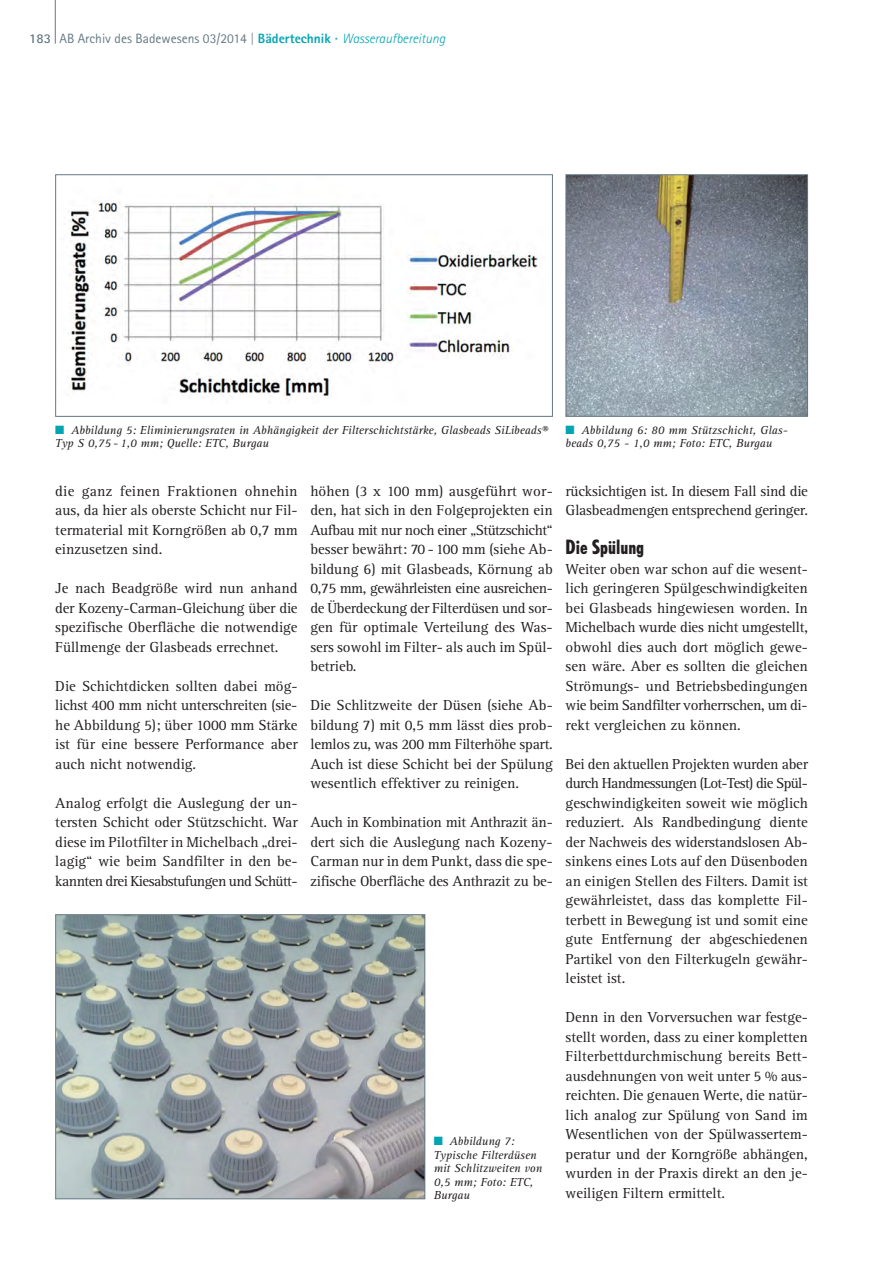
<style>
.page{position:relative;width:893px;height:1263px;background:#fff}
.page>*{position:absolute;margin:0;border:0;box-sizing:border-box;transform-origin:0 0}
.t1{font:800 condensed 19.5px "Tempo";color:#231f20}
.t2{font:15px/19.5px "Rotis Serif";color:#231f20;text-align:justify}
.t3{font:13.5px "Rotis Sans Serif";color:#647883}
.t4{font:italic 12px/13.5px "Rotis Serif";color:#231f20}
.s1{font-weight:700}
.s2{font-weight:300}
.s3{font-weight:800;color:#00a5b1}
.s4{font-weight:300;font-style:italic;color:#00a5b1}
.s5{color:#00a5b1}
</style>
<div class="page">
<hr style="left:55px;top:0;width:1px;height:44px;background:#647883">
<img style="left:69px;top:200px;width:469px;height:199px">
<div style="left:55px;top:174px;width:498px;height:243px;border:1px solid #647883"></div>
<img style="left:568px;top:176px;width:238px;height:239px">
<div style="left:566px;top:174px;width:242px;height:243px;border:1px solid #647883"></div>
<img style="left:57px;top:916px;width:366px;height:281px">
<div style="left:55px;top:914px;width:370px;height:285px;border:1px solid #647883"></div>
<p class="t3" style="left:29px;top:34px;width:418px"><span class="s1">183</span> AB Archiv des Badewesens 03/2014 <span class="s2">|</span> <span class="s3">Bädertechnik ·</span> <span class="s4">Wasseraufbereitung</span></p>
<p class="t4" style="left:55px;top:424px;width:494px"><span class="s5">■</span> Abbildung 5: Eliminierungsraten in Abhängigkeit der Filterschichtstärke, Glasbeads SiLibeads®<br>Typ S 0,75 - 1,0 mm; Quelle: ETC, Burgau</p>
<p class="t4" style="left:566px;top:424px;width:224px"><span class="s5">■</span> Abbildung 6: 80 mm Stützschicht, Glas - beads 0,75 - 1,0 mm; Foto: ETC, Burgau</p>
<p class="t2" style="left:55px;top:482px;width:244px">die ganz feinen Fraktionen ohnehin aus, da hier als oberste Schicht nur Fil&shy;termaterial mit Korngrößen ab 0,7 mm einzusetzen sind.</p>
<p class="t2" style="left:55px;top:580px;width:244px">Je nach Beadgröße wird nun anhand der Kozeny-Carman-Gleichung über die spezifische Oberfläche die notwendige Füllmenge der Glasbeads errechnet.</p>
<p class="t2" style="left:55px;top:677px;width:244px">Die Schichtdicken sollten dabei mög&shy;lichst 400 mm nicht unterschreiten (sie - he Abbildung 5); über 1000 mm Stärke ist für eine bessere Performance aber auch nicht notwendig.</p>
<p class="t2" style="left:55px;top:794px;width:244px">Analog erfolgt die Auslegung der un - tersten Schicht oder Stützschicht. War diese im Pilotfilter in Michelbach „drei&shy;lagig“ wie beim Sandfilter in den be - kannten drei Kiesabstufungen und Schütt -</p>
<p class="t2" style="left:310px;top:482px;width:244px">höhen (3 x 100 mm) ausgeführt wor&shy;den, hat sich in den Folgeprojekten ein Aufbau mit nur noch einer „Stützschicht“ besser bewährt: 70 -100 mm (siehe Ab - bildung 6) mit Glasbeads, Körnung ab 0,75 mm, gewährleisten eine ausreichen&shy;de Überdeckung der Filterdüsen und sor - gen für optimale Verteilung des Was&shy;sers sowohl im Filter- als auch im Spül&shy;betrieb.</p>
<p class="t2" style="left:310px;top:697px;width:244px">Die Schlitzweite der Düsen (siehe Ab - bildung 7) mit 0,5 mm lässt dies prob - lemlos zu, was 200 mm Filterhöhe spart.<br>Auch ist diese Schicht bei der Spülung wesentlich effektiver zu reinigen.</p>
<p class="t2" style="left:310px;top:814px;width:244px">Auch in Kombination mit Anthrazit än - dert sich die Auslegung nach Kozeny-Carman nur in dem Punkt, dass die spe&shy;zifische Oberfläche des Anthrazit zu be -</p>
<p class="t4" style="left:434px;top:1135px;width:110px"><span class="s5">■</span> Abbildung 7:<br>Typische Filterdüsen mit Schlitzweiten von<br>0,5 mm; Foto: ETC,<br>Burgau</p>
<p class="t2" style="left:566px;top:482px;width:244px">rücksichtigen ist. In diesem Fall sind die<br>Glasbeadmengen entsprechend ge rin ger.</p>
<h1 class="t1" style="left:566px;top:540px;width:80px">Die Spülung</h1>
<p class="t2" style="left:566px;top:560px;width:244px">Weiter oben war schon auf die wesent&shy;lich geringeren Spülgeschwindigkeiten bei Glasbeads hingewiesen worden. In Michelbach wurde dies nicht umgestellt, obwohl dies auch dort möglich gewe&shy;sen wäre. Aber es sollten die gleichen Strömungs- und Betriebsbedingungen wie beim Sandfilter vorherrschen, um di - rekt vergleichen zu können.</p>
<p class="t2" style="left:566px;top:755px;width:244px">Bei den aktuellen Projekten wurden aber durch Handmessungen (Lot-Test) die Spül - geschwindigkeiten soweit wie möglich reduziert. Als Randbedingung diente der Nachweis des widerstandslosen Ab - sinkens eines Lots auf den Düsenboden an einigen Stellen des Filters. Damit ist gewährleistet, dass das komplette Fil&shy;terbett in Bewegung ist und somit eine gute Entfernung der abgeschiedenen Partikel von den Filterkugeln gewähr&shy;leistet ist.</p>
<p class="t2" style="left:566px;top:1009px;width:244px">Denn in den Vorversuchen war festge&shy;stellt worden, dass zu einer kompletten Filterbettdurchmischung bereits Bett - aus dehnungen von weit unter 5 % aus&shy;reichten. Die genauen Werte, die natür&shy;lich analog zur Spülung von Sand im Wesentlichen von der Spülwassertem&shy;peratur und der Korngröße abhängen, wurden in der Praxis direkt an den je - weiligen Filtern ermittelt.</p>
</div>
